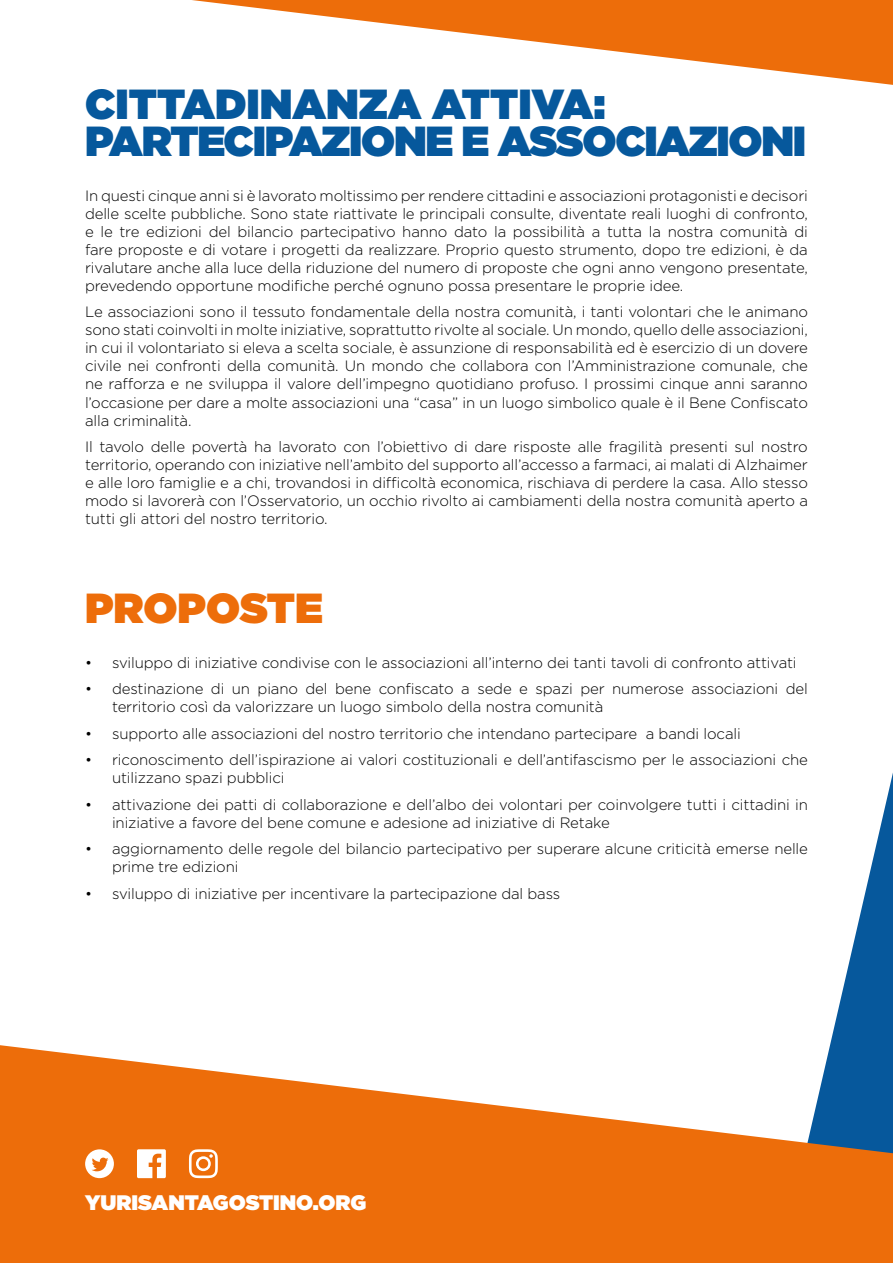
<style>
.page{position:relative;width:893px;height:1263px;background:#fff}
.page>*{position:absolute;margin:0;border:0;box-sizing:border-box;transform-origin:0 0}
.t1{font:900 42px/37.8px "Gotham";letter-spacing:-.03em;color:#06589c}
.t2{font:900 42px "Gotham";color:#ed6d0a}
.t3{font:900 21px "Gotham";color:#fff}
.t4{font:300 15px/18px "Gotham";letter-spacing:-.01em;color:#000}
</style>
<div class="page">
<svg style="left:833px;top:773px;width:60px;height:259px"></svg>
<svg style="left:0;top:1032px;width:893px;height:231px;fill:#ed6d0a"></svg>
<svg style="left:192px;top:0;width:701px;height:85px"></svg>
<svg style="left:85px;top:1149px;width:29px;height:29px"></svg>
<svg style="left:189px;top:1149px;width:29px;height:29px"></svg>
<svg style="left:137px;top:1149px;width:29px;height:29px"></svg>
<h1 class="t1" style="left:85px;top:84px;width:723px">CITTADINANZA ATTIVA:<br>PARTECIPAZIONE E ASSOCIAZIONI</h1>
<p class="t4" style="left:85px;top:186px;width:724px;text-align:justify">In questi cinque anni si è lavorato moltissimo per rendere cittadini e associazioni protagonisti e decisori delle scelte pubbliche. Sono state riattivate le principali consulte, diventate reali luoghi di confronto, e le tre edizioni del bilancio partecipativo hanno dato la possibilità a tutta la nostra comunità di fare proposte e di votare i progetti da realizzare. Proprio questo strumento, dopo tre edizioni, è da rivalutare anche alla luce della riduzione del numero di proposte che ogni anno vengono presentate, prevedendo opportune modifiche perché ognuno possa presentare le proprie idee.</p>
<p class="t4" style="left:85px;top:303px;width:724px;text-align:justify">Le associazioni sono il tessuto fondamentale della nostra comunità, i tanti volontari che le animano sono stati coinvolti in molte iniziative, soprattutto rivolte al sociale. Un mondo, quello delle associazioni, in cui il volontariato si eleva a scelta sociale, è assunzione di responsabilità ed è esercizio di un dovere civile nei confronti della comunità. Un mondo che collabora con l’Amministrazione comunale, che ne rafforza e ne sviluppa il valore dell’impegno quotidiano profuso. I prossimi cinque anni saranno l’occasione per dare a molte associazioni una “casa” in un luogo simbolico quale è il Bene Confiscato alla criminalità.</p>
<p class="t4" style="left:85px;top:437px;width:724px;text-align:justify">Il tavolo delle povertà ha lavorato con l’obiettivo di dare risposte alle fragilità presenti sul nostro territorio, operando con iniziative nell’ambito del supporto all’accesso a farmaci, ai malati di Alzhaimer e alle loro famiglie e a chi, trovandosi in difficoltà economica, rischiava di perdere la casa. Allo stesso modo si lavorerà con l’Osservatorio, un occhio rivolto ai cambiamenti della nostra comunità aperto a tutti gli attori del nostro territorio.</p>
<h1 class="t2" style="left:85px;top:578px;width:239px">PROPOSTE</h1>
<p class="t4" style="left:85px;top:653px;width:713px">• sviluppo di iniziative condivise con le associazioni all’interno dei tanti tavoli di confronto attivati</p>
<p class="t4" style="left:112px;top:680px;width:697px;text-indent:-27px">• destinazione di un piano del bene confiscato a sede e spazi per numerose associazioni del territorio così da valorizzare un luogo simbolo della nostra comunità</p>
<p class="t4" style="left:85px;top:724px;width:657px">• supporto alle associazioni del nostro territorio che intendano partecipare a bandi locali</p>
<p class="t4" style="left:112px;top:751px;width:697px;text-indent:-27px">• riconoscimento dell’ispirazione ai valori costituzionali e dell’antifascismo per le associazioni che utilizzano spazi pubblici</p>
<p class="t4" style="left:112px;top:795px;width:697px;text-indent:-27px">• attivazione dei patti di collaborazione e dell’albo dei volontari per coinvolgere tutti i cittadini in iniziative a favore del bene comune e adesione ad iniziative di Retake</p>
<p class="t4" style="left:112px;top:840px;width:697px;text-indent:-27px">• aggiornamento delle regole del bilancio partecipativo per superare alcune criticità emerse nelle prime tre edizioni</p>
<p class="t4" style="left:85px;top:884px;width:477px">• sviluppo di iniziative per incentivare la partecipazione dal bass</p>
<h2 class="t3" style="left:85px;top:1187px;width:283px">YURISANTAGOSTINO.ORG</h2>
</div>
